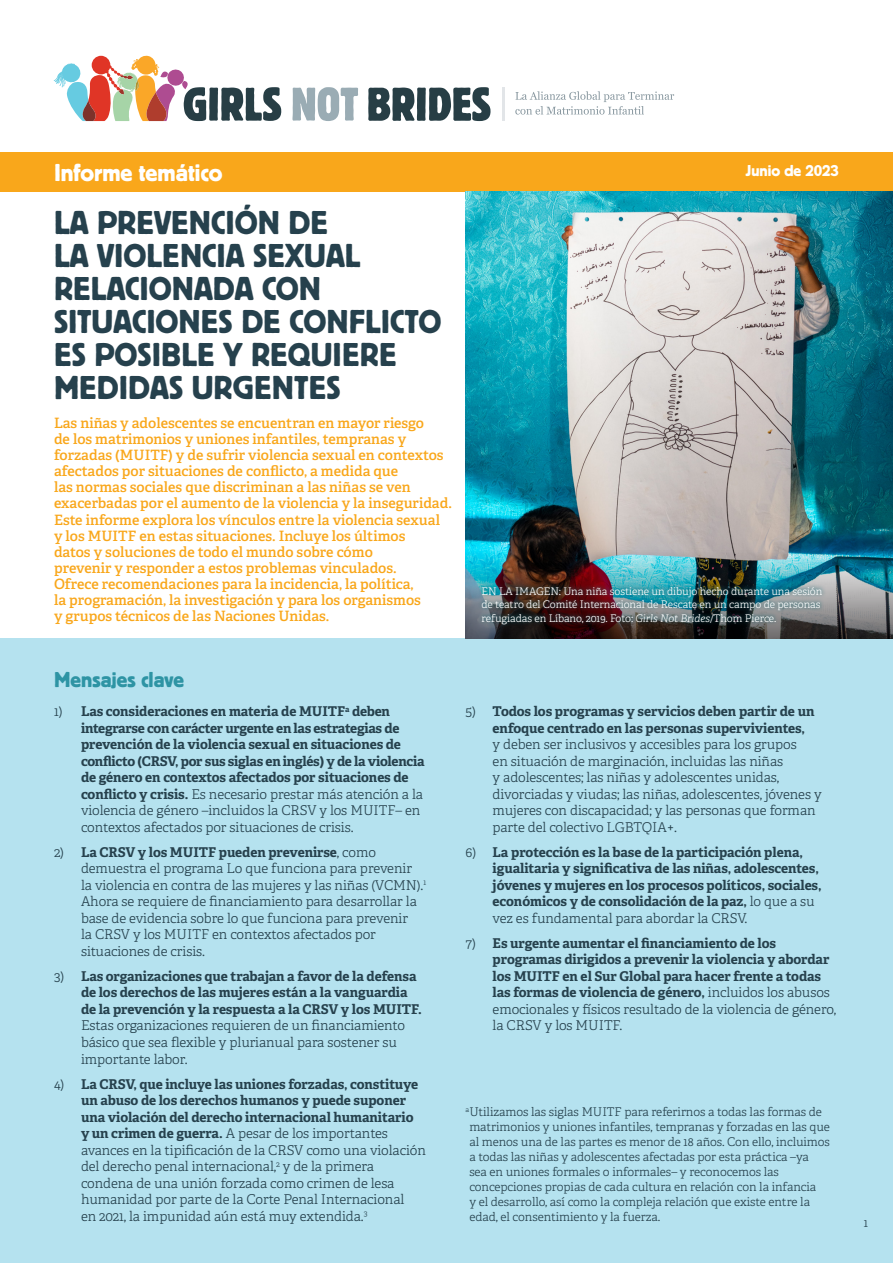
<style>
.page{position:relative;width:893px;height:1263px;background:#fff}
.page>*{position:absolute;margin:0;border:0;box-sizing:border-box;transform-origin:0 0}
.t1{font:34.5px/33px "Platz";color:#26414d}
.t2{font:25.5px "Platz";color:#fff}
.Sub_Head-Level_2{font:22.5px "Platz";color:#2e94a4}
.t3{font:16.5px "Platz";color:#fff}
.Sub_Head-Level_1{font:600 14.25px/16.2px "Adelle";color:#f9a71b}
.Bulleted{font:700 13.5px/16.5px "Adelle";letter-spacing:-.01em;color:#26414d}
.Bulleted-2{font:300 13.5px/16.5px "Adelle";letter-spacing:-.005em;color:#26414d}
.References{font:300 12px/15px "Adelle";letter-spacing:-.005em;color:#26414d}
.Body_Text{font:300 12px "Adelle";color:#26414d}
.Photo_credit{font:300 10.5px/13.5px "Adelle";letter-spacing:-.005em;color:#fff}
.s1{font-style:italic}
.s2{font-weight:300}
.s3{font-weight:700}
</style>
<div class="page">
<div style="left:0;top:639px;width:893px;height:624px;background:#b5e2ef"></div>
<div style="left:0;top:152px;width:893px;height:39px;background:#f9a71b"></div>
<img style="left:466px;top:191px;width:427px;height:358px">
<img style="left:466px;top:549px;width:427px;height:90px">
<img style="left:478px;top:582px;width:348px;height:46px">
<hr style="left:502px;top:87px;width:3px;height:33px;background:#e2e5e8">
<svg style="left:292px;top:87px;width:66px;height:34px"></svg>
<svg style="left:368px;top:87px;width:122px;height:34px"></svg>
<svg style="left:54px;top:56px;width:227px;height:65px"></svg>
<svg style="left:515px;top:91px;width:159px;height:24px"></svg>
<p class="t2" style="left:54px;top:158px;width:170px">Informe temático</p>
<p class="t1" style="left:54px;top:206px;width:389px">LA PREVENCIÓN DE<br>LA VIOLENCIA SEXUAL<br>RELACIONADA CON<br>SITUACIONES DE CONFLICTO<br>ES POSIBLE Y REQUIERE<br>MEDIDAS URGENTES</p>
<p class="Sub_Head-Level_1" style="left:54px;top:415px;width:399px">Las niñas y adolescentes se encuentran en mayor riesgo<br>de los matrimonios y uniones infantiles, tempranas y forzadas (MUITF) y de sufrir violencia sexual en contextos afectados por situaciones de conflicto, a medida que<br>las normas sociales que discriminan a las niñas se ven exacerbadas por el aumento de la violencia y la inseguridad.<br>Este informe explora los vínculos entre la violencia sexual y los MUITF en estas situaciones. Incluye los últimos<br>datos y soluciones de todo el mundo sobre cómo<br>prevenir y responder a estos problemas vinculados.<br>Ofrece recomendaciones para la incidencia, la política,<br>la programación, la investigación y para los organismos<br>y grupos técnicos de las Naciones Unidas.</p>
<p class="t3" style="left:746px;top:162px;width:95px">Junio de 2023</p>
<p class="Photo_credit" style="left:481px;top:584px;width:342px">EN LA IMAGEN: Una niña sostiene un dibujo hecho durante una sesión de teatro del Comité Internacional de Rescate en un campo de personas refugiadas en Líbano, 2019. Foto: <span class="s1">Girls Not Brides</span>/Thom Pierce.</p>
<p class="Sub_Head-Level_2" style="left:54px;top:667px;width:131px">Mensajes clave</p>
<p class="Bulleted" style="left:81px;top:703px;width:345px;text-indent:-27px"><span class="s2">1)</span> Las consideraciones en materia de MUITF<sup>a</sup> deben integrarse con carácter urgente en las estrategias de prevención de la violencia sexual en situaciones de conflicto (CRSV, por sus siglas en inglés) y de la violencia de género en contextos afectados por situaciones de conflicto y crisis. <span class="s2">Es necesario prestar más atención a la violencia de género –incluidos la CRSV y los MUITF– en contextos afectados por situaciones de crisis.</span></p>
<p class="Bulleted-2" style="left:81px;top:844px;width:347px;text-indent:-27px">2) <span class="s3">La CRSV y los MUITF pueden prevenirse</span>, como demuestra el programa Lo que funciona para prevenir la violencia en contra de las mujeres y las niñas (VCMN).<sup>1<br></sup>Ahora se requiere de financiamiento para desarrollar la base de evidencia sobre lo que funciona para prevenir<br>la CRSV y los MUITF en contextos afectados por situaciones de crisis.</p>
<p class="Bulleted" style="left:81px;top:968px;width:342px;text-indent:-27px"><span class="s2">3)</span> Las organizaciones que trabajan a favor de la defensa de los derechos de las mujeres están a la vanguardia de la prevención y la respuesta a la CRSV y los MUITF.<br><span class="s2">Estas organizaciones requieren de un financiamiento básico que sea flexible y plurianual para sostener su importante labor.</span></p>
<p class="Bulleted-2" style="left:81px;top:1076px;width:346px;text-indent:-27px">4) <span class="s3">La CRSV, que incluye las uniones forzadas, constituye un abuso de los derechos humanos y puede suponer una violación del derecho internacional humanitario<br>y un crimen de guerra.</span> A pesar de los importantes avances en la tipificación de la CRSV como una violación del derecho penal internacional,<sup>2</sup> y de la primera condena de una unión forzada como crimen de lesa humanidad por parte de la Corte Penal Internacional<br>en 2021, la impunidad aún está muy extendida.<sup>3</sup></p>
<p class="Bulleted-2" style="left:493px;top:703px;width:331px;text-indent:-27px">5) <span class="s3">Todos los programas y servicios deben partir de un enfoque centrado en las personas supervivientes,<br></span>y deben ser inclusivos y accesibles para los grupos<br>en situación de marginación, incluidas las niñas<br>y adolescentes; las niñas y adolescentes unidas, divorciadas y viudas; las niñas, adolescentes, jóvenes y mujeres con discapacidad; y las personas que forman parte del colectivo LGBTQIA+.</p>
<p class="Bulleted" style="left:493px;top:844px;width:330px;text-indent:-27px"><span class="s2">6)</span> La protección es la base de la participación plena, igualitaria y significativa de las niñas, adolescentes, jóvenes y mujeres en los procesos políticos, sociales, económicos y de consolidación de la paz, <span class="s2">lo que a su vez es fundamental para abordar la CRSV.</span></p>
<p class="Bulleted" style="left:493px;top:935px;width:345px;text-indent:-27px"><span class="s2">7)</span> Es urgente aumentar el financiamiento de los programas dirigidos a prevenir la violencia y abordar los MUITF en el Sur Global para hacer frente a todas las formas de violencia de género, <span class="s2">incluidos los abusos emocionales y físicos resultado de la violencia de género, la CRSV y los MUITF.</span></p>
<p class="References" style="left:469px;top:1104px;width:362px;text-indent:-4px"><sup>a</sup>Utilizamos las siglas MUITF para referirnos a todas las formas de matrimonios y uniones infantiles, tempranas y forzadas en las que al menos una de las partes es menor de 18 años. Con ello, incluimos a todas las niñas y adolescentes afectadas por esta práctica –ya<br>sea en uniones formales o informales– y reconocemos las concepciones propias de cada cultura en relación con la infancia<br>y el desarrollo, así como la compleja relación que existe entre la edad, el consentimiento y la fuerza.</p>
<p class="Body_Text" style="left:864px;top:1216px;width:6px">1</p>
</div>
